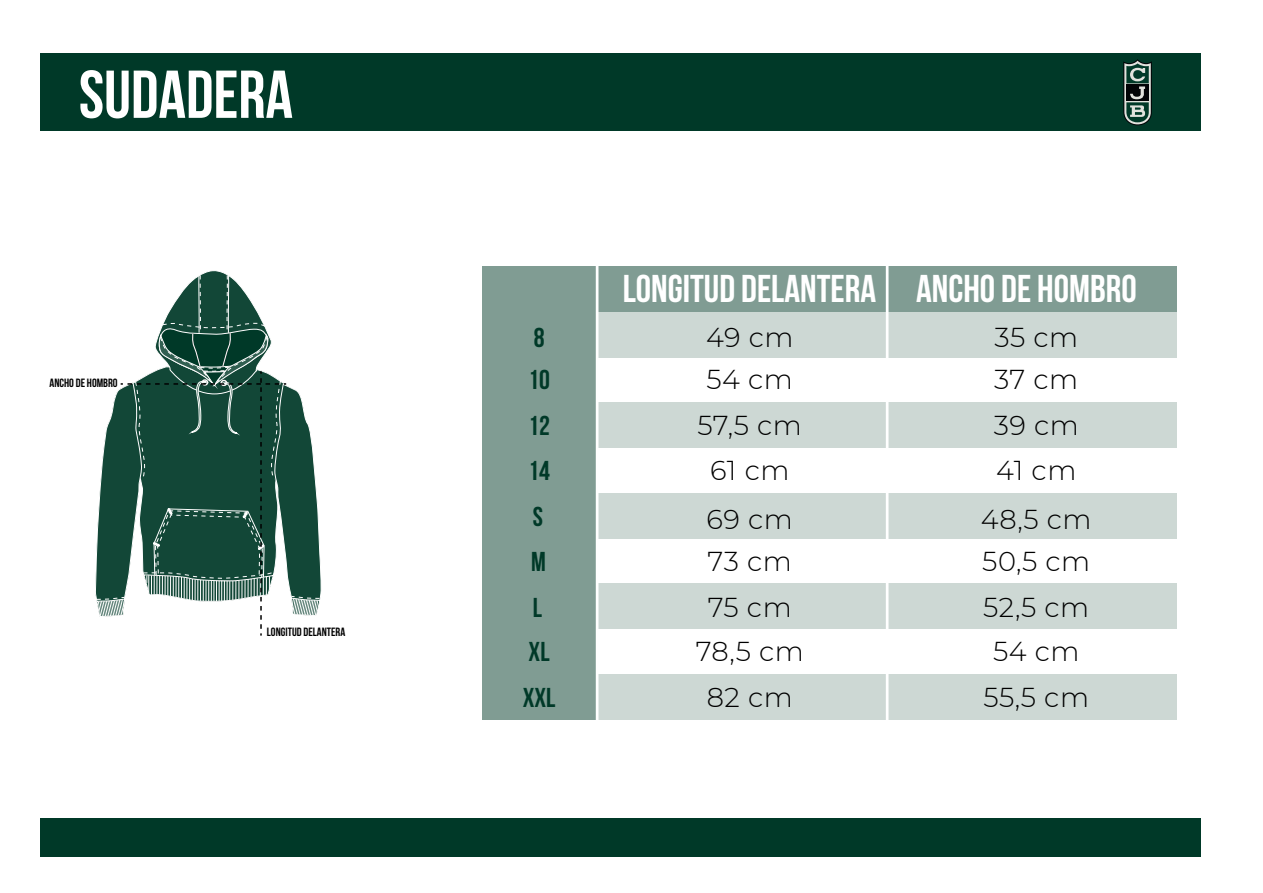
<style>
.page{position:relative;width:1263px;height:893px;background:#fff}
.page>*{position:absolute;margin:0;border:0;box-sizing:border-box;transform-origin:0 0}
.t1{font:700 67.5px "Bebas Neue";color:#fff}
.t2{font:700 38.7px "Bebas Neue";color:#fff}
.t3{font:300 27.3px "Montserrat";letter-spacing:.02em;color:#000}
.t4{font:700 27.3px/45.3px "Bebas Neue";color:#003928}
.t5{font:700 12px "Bebas Neue";color:#000}
</style>
<div class="page">
<div style="left:41px;top:54px;width:1160px;height:77px;background:#003928"></div>
<div style="left:41px;top:818px;width:1160px;height:38px;background:#003928"></div>
<svg style="left:1123px;top:59px;width:29px;height:66px"></svg>
<svg style="left:95px;top:270px;width:227px;height:366px"></svg>
<div style="left:596px;top:266px;width:581px;height:46px;background:#809c93"></div>
<div style="left:596px;top:312px;width:581px;height:46px;background:#cdd8d4"></div>
<div style="left:596px;top:403px;width:581px;height:45px;background:#cdd8d4"></div>
<div style="left:596px;top:493px;width:581px;height:45px;background:#cdd8d4"></div>
<div style="left:596px;top:584px;width:581px;height:45px;background:#cdd8d4"></div>
<div style="left:596px;top:674px;width:581px;height:45px;background:#cdd8d4"></div>
<div style="left:482px;top:266px;width:114px;height:454px;background:#809c93"></div>
<hr style="left:886px;top:253px;width:2px;height:485px;background:#fff">
<hr style="left:596px;top:253px;width:2px;height:485px;background:#fff">
<h1 class="t1" style="left:79px;top:58px;width:216px">SUDADERA</h1>
<p class="t5" style="left:49px;top:376px;width:70px">ANCHO DE HOMBRO</p>
<p class="t5" style="left:267px;top:625px;width:80px">LONGITUD DELANTERA</p>
<p class="t4" style="left:528px;top:316px;width:23px;line-height:42.3px">8<br>10</p>
<p class="t4" style="left:523px;top:403px;width:34px;text-align:center">12<br>14<br>S<br>M<br>L<br>XL<br>XXL</p>
<h2 class="t2" style="left:623px;top:267px;width:516px">LONGITUD DELANTERA ANCHO DE HOMBRO</h2>
<p class="t3" style="left:706px;top:318px;width:89px">49 cm</p>
<p class="t3" style="left:994px;top:319px;width:85px">35 cm</p>
<p class="t3" style="left:706px;top:361px;width:88px">54 cm</p>
<p class="t3" style="left:994px;top:361px;width:86px">37 cm</p>
<p class="t3" style="left:697px;top:407px;width:106px">57,5 cm</p>
<p class="t3" style="left:994px;top:407px;width:87px">39 cm</p>
<p class="t3" style="left:710px;top:451px;width:81px">61 cm</p>
<p class="t3" style="left:996px;top:452px;width:82px">41 cm</p>
<p class="t3" style="left:707px;top:501px;width:88px">69 cm</p>
<p class="t3" style="left:981px;top:501px;width:112px">48,5 cm</p>
<p class="t3" style="left:708px;top:543px;width:86px">73 cm</p>
<p class="t3" style="left:982px;top:543px;width:110px">50,5 cm</p>
<p class="t3" style="left:708px;top:588px;width:85px">75 cm</p>
<p class="t3" style="left:983px;top:588px;width:107px">52,5 cm</p>
<p class="t3" style="left:696px;top:633px;width:110px">78,5 cm</p>
<p class="t3" style="left:993px;top:633px;width:88px">54 cm</p>
<p class="t3" style="left:707px;top:679px;width:88px">82 cm</p>
<p class="t3" style="left:983px;top:679px;width:107px">55,5 cm</p>
</div>
